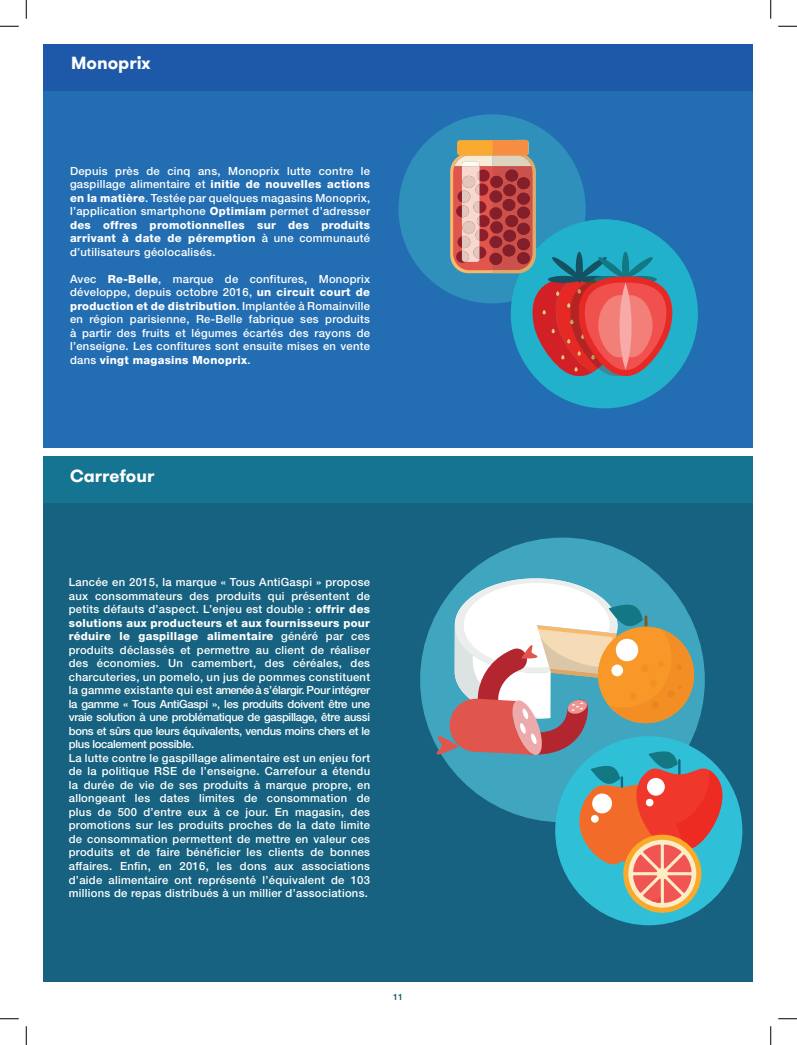
<style>
.page{position:relative;width:797px;height:1045px;background:#fff}
.page>*{position:absolute;margin:0;border:0;box-sizing:border-box;transform-origin:0 0}
.t1{font:700 17.5px "GT Walsheim Pro";color:#fff}
.t2{font:500 11.25px/13.5px "Helvetica Neue LT Std";letter-spacing:.025em;color:#fff;text-align:justify}
.t3{font:500 8.75px "Helvetica Neue LT Std";color:#065a60}
.s1{font-weight:800}
</style>
<div class="page">
<div style="left:43px;top:490px;width:710px;height:492px;background:#166280"></div>
<div style="left:43px;top:456px;width:710px;height:46px;background:#157492"></div>
<div style="left:43px;top:90px;width:710px;height:357px;background:#236eb2"></div>
<div style="left:398px;top:114px;width:187px;height:189px;background:#2f91bb;border-radius:50%"></div>
<div style="left:420px;top:537px;width:284px;height:285px;background:#40a6c0;border-radius:50%"></div>
<div style="left:43px;top:44px;width:710px;height:46px;background:#1d59a8"></div>
<div style="left:511px;top:219px;width:187px;height:189px;background:#22b1ca;border-radius:50%"></div>
<svg style="left:450px;top:140px;width:227px;height:236px"></svg>
<div style="left:555px;top:736px;width:187px;height:189px;background:#2fc0d8;border-radius:50%"></div>
<svg style="left:435px;top:574px;width:290px;height:338px"></svg>
<svg style="left:0;top:25px;width:19px;height:2px"></svg>
<svg style="left:778px;top:25px;width:19px;height:2px"></svg>
<svg style="left:0;top:1018px;width:19px;height:1px"></svg>
<svg style="left:778px;top:1018px;width:19px;height:1px"></svg>
<svg style="left:25px;top:0;width:2px;height:19px"></svg>
<svg style="left:25px;top:1026px;width:2px;height:19px"></svg>
<svg style="left:770px;top:0;width:1px;height:19px"></svg>
<svg style="left:770px;top:1026px;width:1px;height:19px"></svg>
<h1 class="t1" style="left:71px;top:52px;width:81px">Monoprix</h1>
<p class="t2" style="left:70px;top:164px;width:301px">Depuis près de cinq ans, Monoprix lutte contre le gaspillage alimentaire et <span class="s1">initie de nouvelles actions en la matière</span>. Testée par quelques magasins Monoprix, l’application smartphone <span class="s1">Optimiam</span> permet d’adresser <span class="s1">des offres promotionnelles sur des produits arrivant à date de péremption</span> à une communauté d’utilisateurs géolocalisés.</p>
<p class="t2" style="left:70px;top:272px;width:301px">Avec <span class="s1">Re-Belle</span>, marque de confitures, Monoprix développe, depuis octobre 2016, <span class="s1">un circuit court de production et de distribution</span>. Implantée à Romainville en région parisienne, Re-Belle fabrique ses produits à partir des fruits et légumes écartés des rayons de l’enseigne. Les confitures sont ensuite mises en vente dans <span class="s1">vingt magasins Monoprix</span>.</p>
<h1 class="t1" style="left:70px;top:464px;width:86px">Carrefour</h1>
<p class="t2" style="left:69px;top:575px;width:303px;text-align:left">Lancée en 2015, la marque « Tous AntiGaspi » propose aux consommateurs des produits qui présentent de petits défauts d’aspect. L’enjeu est double : <span class="s1">offrir des solutions aux producteurs et aux fournisseurs pour réduire le gaspillage alimentaire</span> généré par ces produits déclassés et permettre au client de réaliser des économies. Un camembert, des céréales, des charcuteries, un pomelo, un jus de pommes constituent la gamme existante qui est amenée à s’élargir. Pour intégrer la gamme « Tous AntiGaspi », les produits doivent être une vraie solution à une problématique de gaspillage, être aussi bons et sûrs que leurs équivalents, vendus moins chers et le plus localement possible.<br>La lutte contre le gaspillage alimentaire est un enjeu fort de la politique RSE de l’enseigne. Carrefour a étendu la durée de vie de ses produits à marque propre, en allongeant les dates limites de consommation de plus de 500 d’entre eux à ce jour. En magasin, des promotions sur les produits proches de la date limite de consommation permettent de mettre en valeur ces produits et de faire bénéficier les clients de bonnes affaires. Enfin, en 2016, les dons aux associations d’aide alimentaire ont représenté l’équivalent de 103 millions de repas distribués à un millier d’associations.</p>
<p class="t3" style="left:393px;top:991px;width:11px">11</p>
</div>
